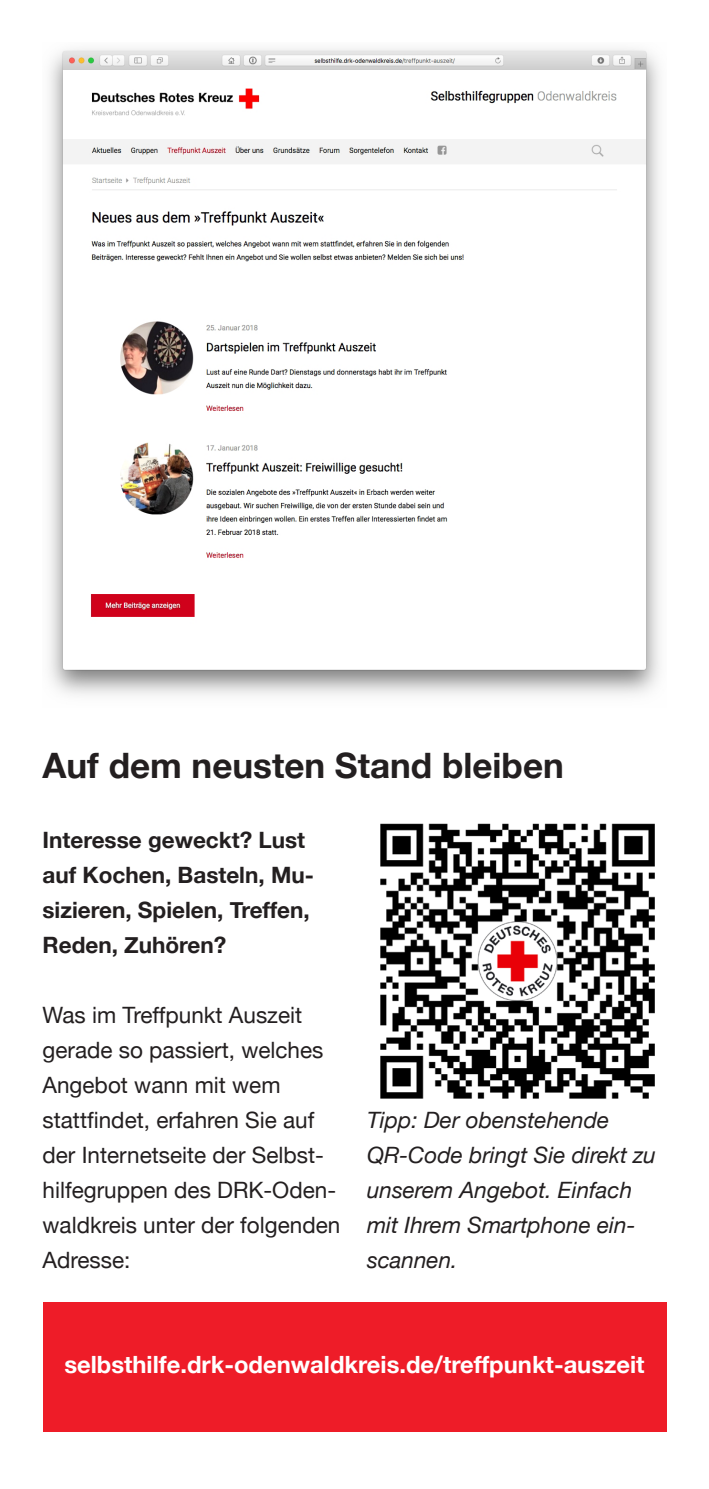
<style>
.page{position:relative;width:709px;height:1489px;background:#fff}
.page>*{position:absolute;margin:0;border:0;box-sizing:border-box;transform-origin:0 0}
.t1{font:700 35px "Helvetica Neue";color:#231f20}
.t2{font:700 23.75px "Helvetica Neue";color:#fff}
.t3{font:22.5px/35px "Helvetica Neue";color:#231f20}
.t4{font:italic 22.5px/35px "Helvetica Neue";color:#231f20}
.t5{font:700 22.5px/35px "Helvetica Neue";color:#231f20}
</style>
<div class="page">
<img style="left:380px;top:823px;width:275px;height:276px">
<div style="left:43px;top:1302px;width:623px;height:129px;background:#ee1c28"></div>
<img style="left:49px;top:49px;width:611px;height:646px">
<h1 class="t1" style="left:43px;top:743px;width:523px">Auf dem neusten Stand bleiben</h1>
<p class="t5" style="left:43px;top:821px;width:273px">Interesse geweckt? Lust auf Kochen, Basteln, Mu&shy;sizieren, Spielen, Treffen,<br>Reden, Zuhören?</p>
<p class="t3" style="left:43px;top:996px;width:299px">Was im Treffpunkt Auszeit gerade so passiert, welches<br>Angebot wann mit wem stattfindet, erfahren Sie auf der Internetseite der Selbst&shy;hilfegruppen des DRK-Oden&shy;waldkreis unter der folgenden<br>Adresse:</p>
<p class="t4" style="left:367px;top:1101px;width:290px">Tipp: Der obenstehende<br>QR-Code bringt Sie direkt zu unserem Angebot. Einfach mit Ihrem Smartphone ein&shy;scannen.</p>
<p class="t2" style="left:64px;top:1349px;width:581px">selbsthilfe.drk-odenwaldkreis.de/treffpunkt-auszeit</p>
</div>
